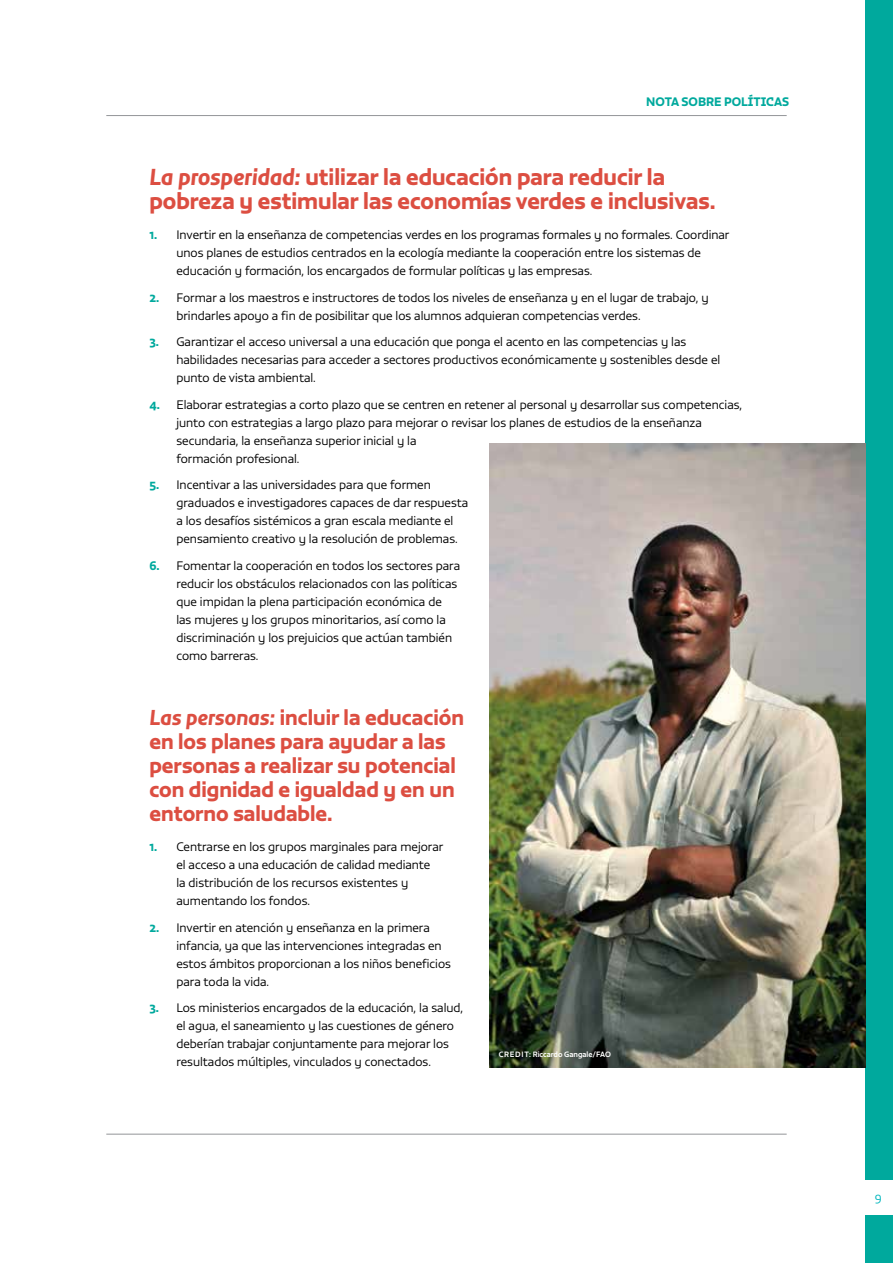
<style>
.page{position:relative;width:893px;height:1263px;background:#fff}
.page>*{position:absolute;margin:0;border:0;box-sizing:border-box;transform-origin:0 0}
.t1{font:22.5px/24px "Vita Std Bld";color:#dc4e41}
.t2{font:21px/24px "Vita Std Bld";color:#dc4e41}
.t3{font:300 12px/18px "Vita Std";color:#000}
.t4{font:12px "Vita Std Bld";color:#00a99d}
.t5{font:300 12px "Vita Std";color:#00b6bd}
.t6{font:500 7.5px "Vita Std";color:#fff}
.s1{font-family:"Vita Std Bld Ita"}
.s2{font-family:"Vita Std Bld";font-weight:400;color:#00a99d}
</style>
<div class="page">
<div style="left:865px;top:0;width:28px;height:1263px;background:#00a99d"></div>
<div style="left:856px;top:1180px;width:37px;height:35px;background:#fff"></div>
<hr style="left:106px;top:1134px;width:681px;height:1px;background:#939598">
<hr style="left:106px;top:115px;width:681px;height:1px;background:#939598">
<img style="left:490px;top:443px;width:375px;height:624px">
<p class="t4" style="left:646px;top:94px;width:144px">NOTA SOBRE POLÍTICAS</p>
<h1 class="t1" style="left:149px;top:164px;width:568px"><span class="s1">La prosperidad:</span> utilizar la educación para reducir la pobreza y estimular las economías verdes e inclusivas.</h1>
<p class="t3" style="left:176px;top:226px;width:555px;text-indent:-27px"><span class="s2">1.</span> Invertir en la enseñanza de competencias verdes en los programas formales y no formales. Coordinar unos planes de estudios centrados en la ecología mediante la cooperación entre los sistemas de educación y formación, los encargados de formular políticas y las empresas.</p>
<p class="t3" style="left:176px;top:288px;width:534px;text-indent:-27px"><span class="s2">2.</span> Formar a los maestros e instructores de todos los niveles de enseñanza y en el lugar de trabajo, y brindarles apoyo a fin de posibilitar que los alumnos adquieran competencias verdes.</p>
<p class="t3" style="left:176px;top:333px;width:545px;text-indent:-27px"><span class="s2">3.</span> Garantizar el acceso universal a una educación que ponga el acento en las competencias y las habilidades necesarias para acceder a sectores productivos económicamente y sostenibles desde el punto de vista ambiental.</p>
<p class="t3" style="left:176px;top:395px;width:567px;text-indent:-27px"><span class="s2">4.</span> Elaborar estrategias a corto plazo que se centren en retener al personal y desarrollar sus competencias, junto con estrategias a largo plazo para mejorar o revisar los planes de estudios de la enseñanza secundaria, la enseñanza superior inicial y la<br>formación profesional.</p>
<p class="t3" style="left:176px;top:476px;width:293px;text-indent:-27px"><span class="s2">5.</span> Incentivar a las universidades para que formen graduados e investigadores capaces de dar respuesta a los desafíos sistémicos a gran escala mediante el pensamiento creativo y la resolución de problemas.</p>
<p class="t3" style="left:176px;top:556px;width:285px;text-indent:-27px"><span class="s2">6.</span> Fomentar la cooperación en todos los sectores para reducir los obstáculos relacionados con las políticas que impidan la plena participación económica de<br>las mujeres y los grupos minoritarios, así como la discriminación y los prejuicios que actúan también como barreras.</p>
<h2 class="t2" style="left:149px;top:704px;width:316px"><span class="s1">Las personas:</span> incluir la educación en los planes para ayudar a las personas a realizar su potencial con dignidad e igualdad y en un entorno saludable.</h2>
<p class="t3" style="left:176px;top:838px;width:268px;text-indent:-27px"><span class="s2">1.</span> Centrarse en los grupos marginales para mejorar el acceso a una educación de calidad mediante<br>la distribución de los recursos existentes y aumentando los fondos.</p>
<p class="t3" style="left:176px;top:918px;width:276px;text-indent:-27px"><span class="s2">2.</span> Invertir en atención y enseñanza en la primera infancia, ya que las intervenciones integradas en estos ámbitos proporcionan a los niños beneficios para toda la vida.</p>
<p class="t3" style="left:176px;top:999px;width:288px;text-indent:-27px"><span class="s2">3.</span> Los ministerios encargados de la educación, la salud, el agua, el saneamiento y las cuestiones de género deberían trabajar conjuntamente para mejorar los resultados múltiples, vinculados y conectados.</p>
<p class="t6" style="left:499px;top:1050px;width:114px">CREDIT: Riccardo Gangale/FAO</p>
<p class="t5" style="left:875px;top:1189px;width:8px">9</p>
</div>
